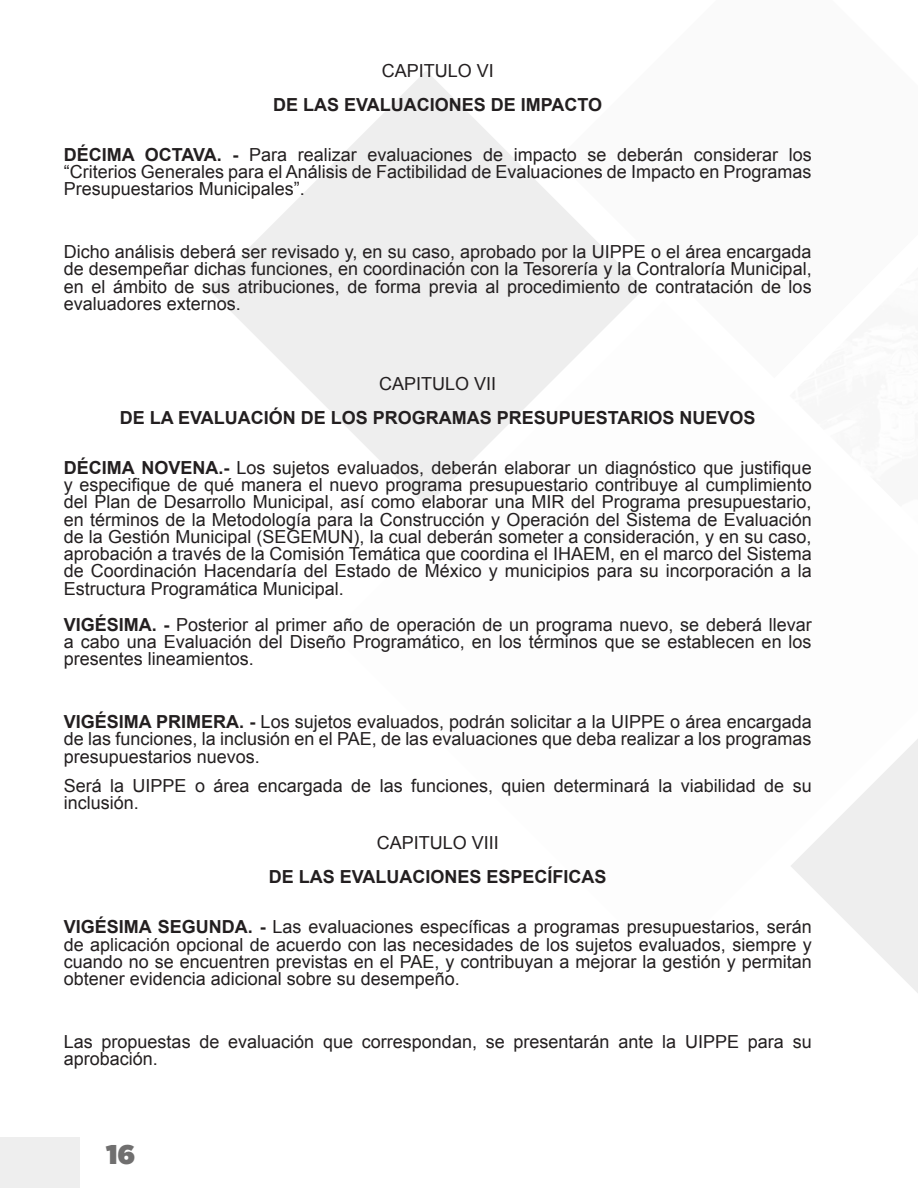
<style>
.page{position:relative;width:918px;height:1188px;background:#fff}
.page>*{position:absolute;margin:0;border:0;box-sizing:border-box;transform-origin:0 0}
.t1{font:900 27px "Gotham";color:#706f6f}
.t2{font:18px/17.2px "Arial";color:#231f20;text-align:justify}
.t3{font:700 18px "Arial";color:#231f20}
.s1{font-weight:700}
</style>
<div class="page">
<div style="left:0;top:1137px;width:80px;height:50px;background:#eee"></div>
<svg style="left:791px;top:739px;width:127px;height:227px;fill:#eee"></svg>
<svg style="left:208px;top:71px;width:436px;height:435px;fill:#efefef"></svg>
<p class="t2" style="left:382px;top:62px;width:114px">CAPITULO VI</p>
<p class="t3" style="left:273px;top:93px;width:331px">DE LAS EVALUACIONES DE IMPACTO</p>
<p class="t2" style="left:64px;top:146px;width:749px"><span class="s1">DÉCIMA OCTAVA. -</span> Para realizar evaluaciones de impacto se deberán considerar los “Criterios Generales para el Análisis de Factibilidad de Evaluaciones de Impacto en Programas Presupuestarios Municipales”.</p>
<p class="t2" style="left:64px;top:243px;width:749px">Dicho análisis deberá ser revisado y, en su caso, aprobado por la UIPPE o el área encargada de desempeñar dichas funciones, en coordinación con la Tesorería y la Contraloría Municipal, en el ámbito de sus atribuciones, de forma previa al procedimiento de contratación de los evaluadores externos.</p>
<p class="t2" style="left:379px;top:375px;width:119px">CAPITULO VII</p>
<p class="t3" style="left:120px;top:406px;width:637px">DE LA EVALUACIÓN DE LOS PROGRAMAS PRESUPUESTARIOS NUEVOS</p>
<p class="t2" style="left:64px;top:459px;width:749px"><span class="s1">DÉCIMA NOVENA.-</span> Los sujetos evaluados, deberán elaborar un diagnóstico que justifique y especifique de qué manera el nuevo programa presupuestario contribuye al cumplimiento del Plan de Desarrollo Municipal, así como elaborar una MIR del Programa presupuestario, en términos de la Metodología para la Construcción y Operación del Sistema de Evaluación de la Gestión Municipal (SEGEMUN), la cual deberán someter a consideración, y en su caso, aprobación a través de la Comisión Temática que coordina el IHAEM, en el marco del Sistema de Coordinación Hacendaría del Estado de México y municipios para su incorporación a la Estructura Programática Municipal.</p>
<p class="t2" style="left:64px;top:616px;width:749px"><span class="s1">VIGÉSIMA. -</span> Posterior al primer año de operación de un programa nuevo, se deberá llevar a cabo una Evaluación del Diseño Programático, en los términos que se establecen en los presentes lineamientos.</p>
<p class="t2" style="left:64px;top:713px;width:749px"><span class="s1">VIGÉSIMA PRIMERA. -</span> Los sujetos evaluados, podrán solicitar a la UIPPE o área encargada de las funciones, la inclusión en el PAE, de las evaluaciones que deba realizar a los programas presupuestarios nuevos.</p>
<p class="t2" style="left:64px;top:777px;width:749px">Será la UIPPE o área encargada de las funciones, quien determinará la viabilidad de su inclusión.</p>
<p class="t2" style="left:377px;top:835px;width:124px">CAPITULO VIII</p>
<p class="t3" style="left:269px;top:865px;width:339px">DE LAS EVALUACIONES ESPECÍFICAS</p>
<p class="t2" style="left:64px;top:919px;width:749px"><span class="s1">VIGÉSIMA SEGUNDA. -</span> Las evaluaciones específicas a programas presupuestarios, serán de aplicación opcional de acuerdo con las necesidades de los sujetos evaluados, siempre y cuando no se encuentren previstas en el PAE, y contribuyan a mejorar la gestión y permitan obtener evidencia adicional sobre su desempeño.</p>
<p class="t2" style="left:64px;top:1033px;width:749px">Las propuestas de evaluación que correspondan, se presentarán ante la UIPPE para su aprobación.</p>
<h1 class="t1" style="left:106px;top:1136px;width:31px">16</h1>
</div>
